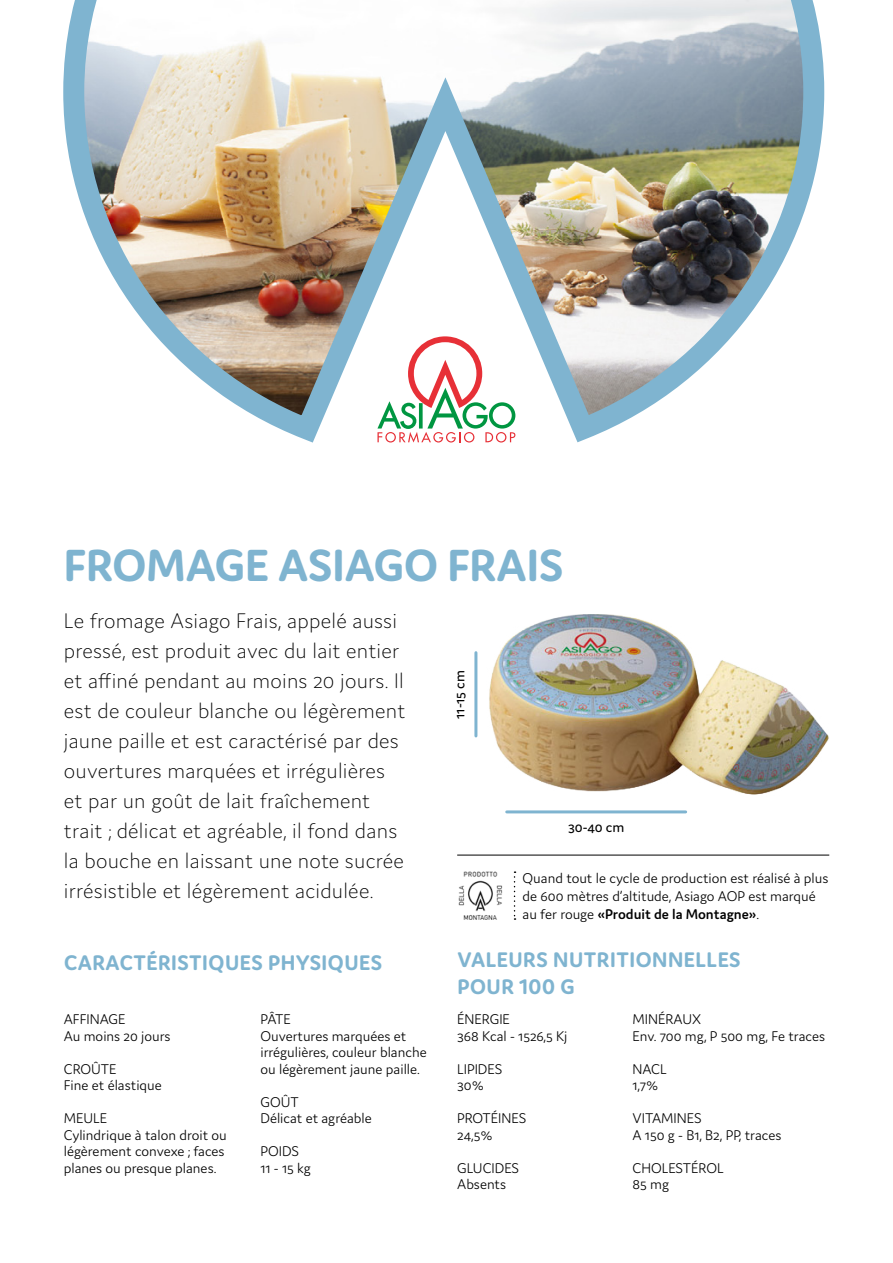
<style>
.page{position:relative;width:893px;height:1263px;background:#fff}
.page>*{position:absolute;margin:0;border:0;box-sizing:border-box;transform-origin:0 0}
.t1{font:700 48px "Domus";color:#7fb4d0}
.t2{font:200 22.5px/30px "Domus";letter-spacing:.01em;color:#000}
.t3{font:700 22.5px/27px "Domus";letter-spacing:.025em;color:#7fb4d0}
.t4{font:300 15px/16.5px "Domus";color:#000}
.t5{font:15px "Domus";color:#000}
.s1{font-weight:600}
</style>
<div class="page">
<img style="left:489px;top:614px;width:340px;height:181px">
<hr style="left:474px;top:653px;width:3px;height:83px;background:#7fb4d0">
<img style="left:63px;top:0;width:762px;height:443px">
<hr style="left:507px;top:810px;width:179px;height:3px;background:#7fb4d0">
<svg style="left:377px;top:336px;width:138px;height:106px"></svg>
<img style="left:459px;top:871px;width:43px;height:49px">
<svg style="left:514px;top:871px;width:1px;height:49px"></svg>
<hr style="left:457px;top:855px;width:372px;height:1px;background:#000">
<h1 class="t1" style="left:64px;top:539px;width:501px">FROMAGE ASIAGO FRAIS</h1>
<p class="t2" style="left:64px;top:605px;width:343px">Le fromage Asiago Frais, appelé aussi pressé, est produit avec du lait entier et affiné pendant au moins 20 jours. Il est de couleur blanche ou légèrement jaune paille et est caractérisé par des ouvertures marquées et irrégulières et par un goût de lait fraîchement trait ; délicat et agréable, il fond dans la bouche en laissant une note sucrée irrésistible et légèrement acidulée.</p>
<p class="t5" style="left:451px;top:719px;width:50px;rotate:-90deg">11-15 cm</p>
<p class="t5" style="left:568px;top:818px;width:58px">30-40 cm</p>
<p class="t4" style="left:523px;top:868px;width:307px;line-height:18px">Quand tout le cycle de production est réalisé à plus de 600 mètres d’altitude, Asiago AOP est marqué au fer rouge <span class="s1">«Produit de la Montagne»</span>.</p>
<h2 class="t3" style="left:64px;top:949px;width:319px">CARACTÉRISTIQUES PHYSIQUES</h2>
<h2 class="t3" style="left:457px;top:946px;width:285px">VALEURS NUTRITIONNELLES<br>POUR 100 G</h2>
<p class="t4" style="left:64px;top:1011px;width:108px">AFFINAGE<br>Au moins 20 jours</p>
<p class="t4" style="left:64px;top:1061px;width:100px">CROÛTE<br>Fine et élastique</p>
<p class="t4" style="left:64px;top:1110px;width:164px">MEULE<br>Cylindrique à talon droit ou légèrement convexe ; faces planes ou presque planes.</p>
<p class="t4" style="left:457px;top:1011px;width:112px">ÉNERGIE<br>368 Kcal - 1526,5 Kj</p>
<p class="t4" style="left:457px;top:1061px;width:47px">LIPIDES<br>30%</p>
<p class="t4" style="left:457px;top:1110px;width:71px">PROTÉINES<br>24,5%</p>
<p class="t4" style="left:457px;top:1160px;width:63px">GLUCIDES<br>Absents</p>
<p class="t4" style="left:632px;top:1011px;width:194px">MINÉRAUX<br>Env. 700 mg, P 500 mg, Fe traces</p>
<p class="t4" style="left:632px;top:1061px;width:36px">NACL<br>1,7%</p>
<p class="t4" style="left:632px;top:1110px;width:150px">VITAMINES<br>A 150 g - B1, B2, PP, traces</p>
<p class="t4" style="left:632px;top:1160px;width:93px">CHOLESTÉROL<br>85 mg</p>
<p class="t4" style="left:260px;top:1011px;width:168px">PÂTE<br>Ouvertures marquées et irrégulières, couleur blanche ou légèrement jaune paille.</p>
<p class="t4" style="left:260px;top:1094px;width:113px">GOÛT<br>Délicat et agréable</p>
<p class="t4" style="left:260px;top:1143px;width:52px">POIDS<br>11 - 15 kg</p>
</div>
